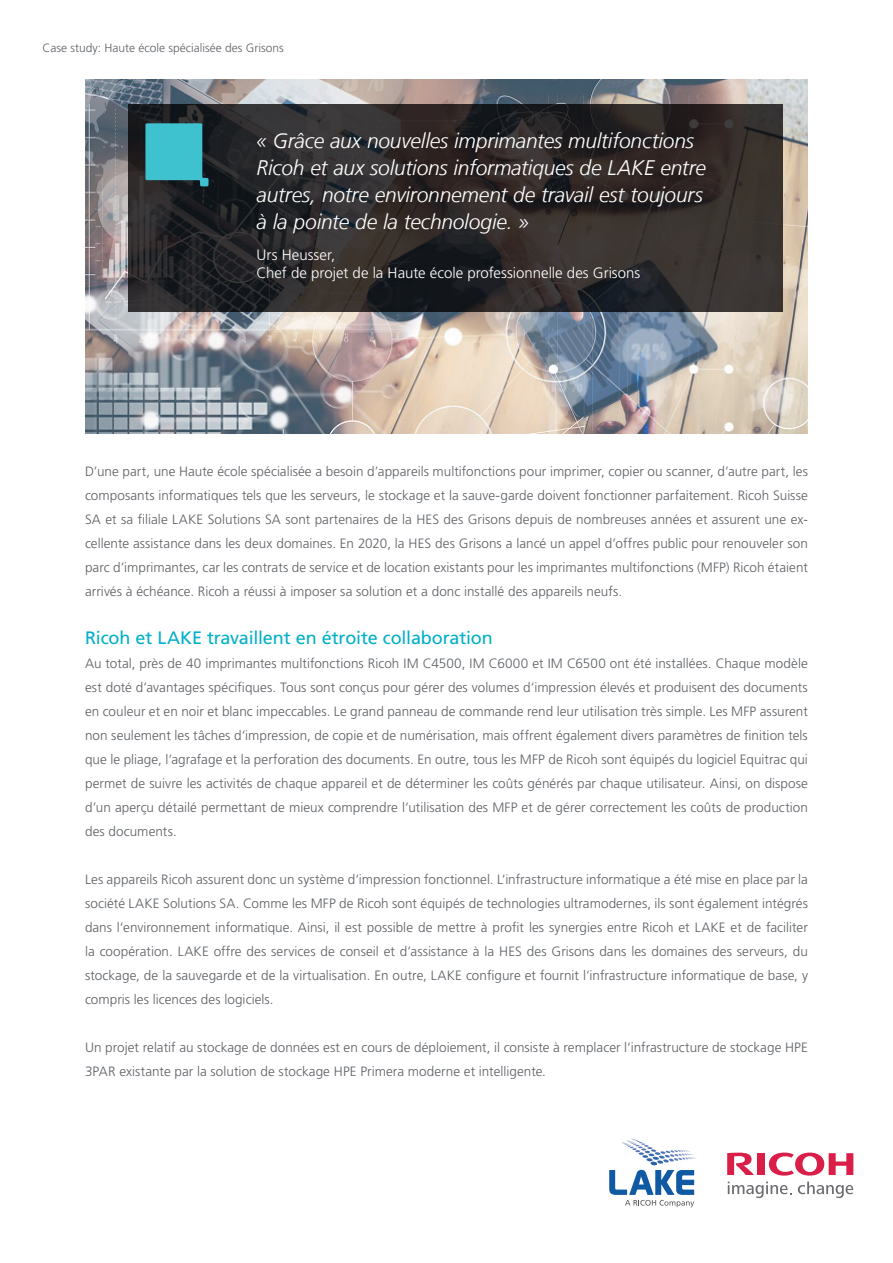
<style>
.page{position:relative;width:893px;height:1263px;background:#fff}
.page>*{position:absolute;margin:0;border:0;box-sizing:border-box;transform-origin:0 0}
.t1{font:italic 300 21px "Frutiger LT";letter-spacing:-.01em;color:#fff}
.t2{font:18px "Frutiger LT Std";letter-spacing:-.01em;color:#00b0c7}
.t3{font:300 15px/18px "Frutiger LT Std";color:#fff}
.t4{font:300 13.5px/24px "Frutiger LT Std";letter-spacing:.005em;color:#5c6065;text-align:justify}
.t5{font:300 12px "Frutiger LT Std";color:#5c6065}
</style>
<div class="page">
<img style="left:85px;top:79px;width:723px;height:354px">
<svg style="left:128px;top:104px;width:654px;height:208px;background:#2c2929"></svg>
<svg style="left:145px;top:123px;width:64px;height:63px;background:#37a3ae"></svg>
<svg style="left:769px;top:1152px;width:84px;height:23px"></svg>
<div style="left:757px;top:1153px;width:8px;height:22px;background:#d91e47"></div>
<svg style="left:727px;top:1153px;width:27px;height:22px"></svg>
<svg style="left:798px;top:1181px;width:56px;height:17px"></svg>
<svg style="left:728px;top:1181px;width:64px;height:17px"></svg>
<svg style="left:609px;top:1138px;width:87px;height:69px"></svg>
<p class="t5" style="left:43px;top:41px;width:243px">Case study: Haute école spécialisée des Grisons</p>
<p class="t1" style="left:257px;top:128px;width:439px">« Grâce aux nouvelles imprimantes multifonctions</p>
<p class="t1" style="left:257px;top:155px;width:451px">Ricoh et aux solutions informatiques de LAKE entre</p>
<p class="t1" style="left:257px;top:182px;width:448px">autres, notre environnement de travail est toujours</p>
<p class="t1" style="left:257px;top:209px;width:274px">à la pointe de la technologie. »</p>
<p class="t3" style="left:257px;top:246px;width:385px">Urs Heusser,<br>Chef de projet de la Haute école professionnelle des Grisons</p>
<p class="t4" style="left:85px;top:460px;width:724px">D’une part, une Haute école spécialisée a besoin d’appareils multifonctions pour imprimer, copier ou scanner, d’autre part, les composants informatiques tels que les serveurs, le stockage et la sauve-garde doivent fonctionner parfaitement. Ricoh Suisse SA et sa filiale LAKE Solutions SA sont partenaires de la HES des Grisons depuis de nombreuses années et assurent une ex&shy;cellente assistance dans les deux domaines. En 2020, la HES des Grisons a lancé un appel d’offres public pour renouveler son parc d’imprimantes, car les contrats de service et de location existants pour les imprimantes multifonctions (MFP) Ricoh étaient arrivés à échéance. Ricoh a réussi à imposer sa solution et a donc installé des appareils neufs.</p>
<p class="t2" style="left:85px;top:628px;width:409px">Ricoh et LAKE travaillent en étroite collaboration</p>
<p class="t4" style="left:85px;top:652px;width:724px">Au total, près de 40 imprimantes multifonctions Ricoh IM C4500, IM C6000 et IM C6500 ont été installées. Chaque modèle est doté d’avantages spécifiques. Tous sont conçus pour gérer des volumes d‘impression élevés et produisent des documents en couleur et en noir et blanc impeccables. Le grand panneau de commande rend leur utilisation très simple. Les MFP assurent non seulement les tâches d‘impression, de copie et de numérisation, mais offrent également divers paramètres de finition tels que le pliage, l‘agrafage et la perforation des documents. En outre, tous les MFP de Ricoh sont équipés du logiciel Equitrac qui permet de suivre les activités de chaque appareil et de déterminer les coûts générés par chaque utilisateur. Ainsi, on dispose d’un aperçu détailé permettant de mieux comprendre l‘utilisation des MFP et de gérer correctement les coûts de production des documents.</p>
<p class="t4" style="left:85px;top:868px;width:724px">Les appareils Ricoh assurent donc un système d‘impression fonctionnel. L‘infrastructure informatique a été mise en place par la société LAKE Solutions SA. Comme les MFP de Ricoh sont équipés de technologies ultramodernes, ils sont également intégrés dans l‘environnement informatique. Ainsi, il est possible de mettre à profit les synergies entre Ricoh et LAKE et de faciliter la coopération. LAKE offre des services de conseil et d’assistance à la HES des Grisons dans les domaines des serveurs, du stockage, de la sauvegarde et de la virtualisation. En outre, LAKE configure et fournit l‘infrastructure informatique de base, y compris les licences des logiciels.</p>
<p class="t4" style="left:85px;top:1036px;width:724px">Un projet relatif au stockage de données est en cours de déploiement, il consiste à remplacer l‘infrastructure de stockage HPE<br>3PAR existante par la solution de stockage HPE Primera moderne et intelligente.</p>
</div>
